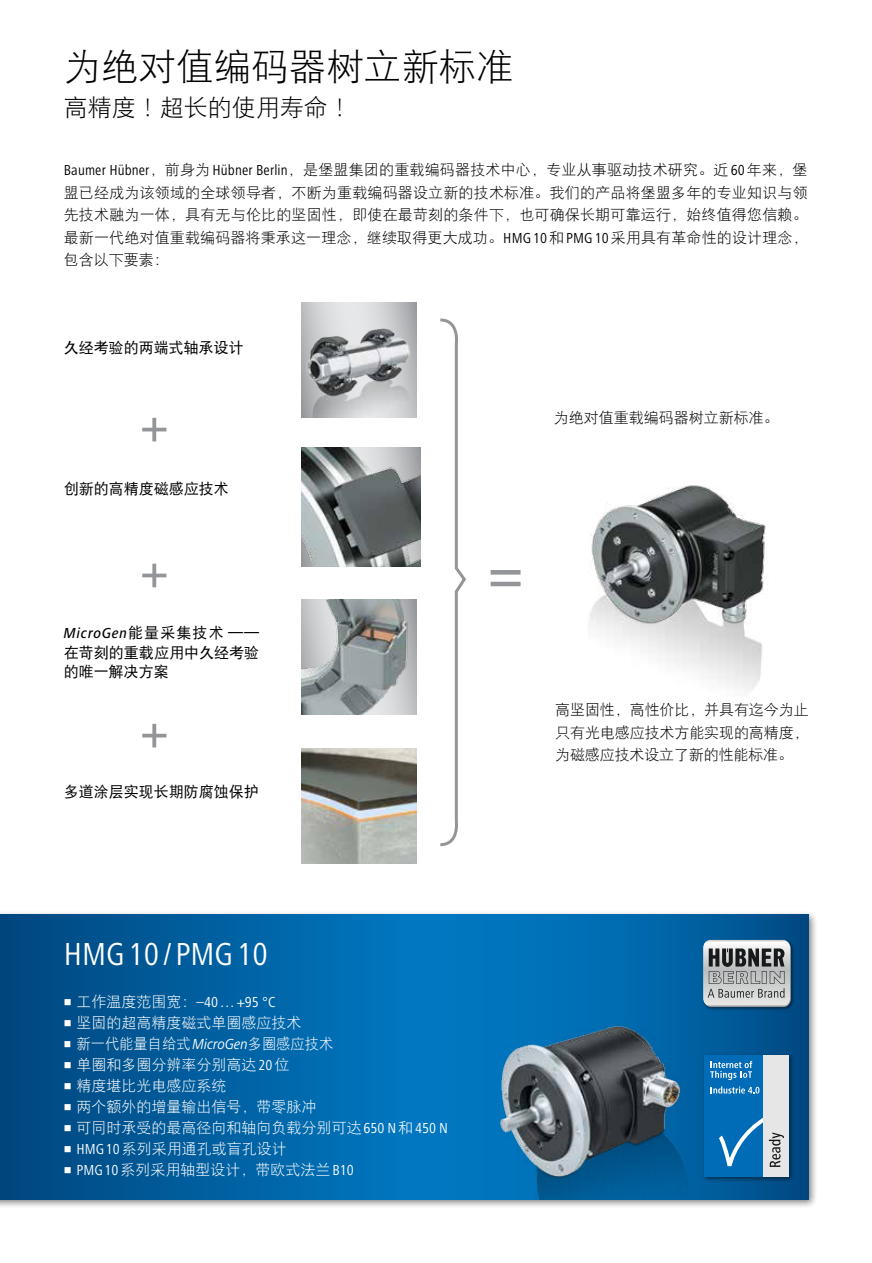
<style>
.page{position:relative;width:872px;height:1263px;background:#fff}
.page>*{position:absolute;margin:0;border:0;box-sizing:border-box;transform-origin:0 0}
.t1{font:37.5px "DFP Hei W3";color:#000}
.t2{font:condensed 33px "Frutiger Next LT";color:#fff}
.t3{font:24px "DFP Hei W3";color:#000}
.t4{font:15px/22.5px "DFP Hei W3";color:#000;text-align:justify}
.t5{font:15px/21px "DFP Hei W3";color:#fff}
.t6{font:15px/19.5px "DFP Hei W5";color:#000}
.t7{font:condensed 15px "Frutiger Next LT";color:#fff}
.t8{font:italic 500 15px "Frutiger Next LT";letter-spacing:.065em;color:#000;scale:.9 1}
.s1{font-family:"Frutiger Next LT";font-stretch:condensed}
.s2{font-family:"DFP Hei W5";font-weight:400;font-style:normal}
.s3{font-family:"DFP Hei W3";font-stretch:normal}
.s4{font-family:"Frutiger Next LT";font-style:italic}
</style>
<div class="page">
<svg style="left:490px;top:570px;width:30px;height:16px"></svg>
<svg style="left:440px;top:318px;width:26px;height:529px"></svg>
<svg style="left:142px;top:418px;width:24px;height:23px"></svg>
<svg style="left:142px;top:564px;width:24px;height:23px"></svg>
<svg style="left:142px;top:724px;width:24px;height:23px"></svg>
<svg style="left:301px;top:302px;width:115px;height:12px"></svg>
<img style="left:301px;top:314px;width:115px;height:103px">
<img style="left:301px;top:599px;width:115px;height:115px">
<img style="left:588px;top:485px;width:178px;height:205px">
<img style="left:301px;top:748px;width:115px;height:115px">
<img style="left:301px;top:447px;width:119px;height:119px">
<div style="left:0;top:910px;width:818px;height:299px;background:#000;opacity:.5"></div>
<svg style="left:0;top:914px;width:808px;height:285px;background:#0062a3"></svg>
<img style="left:483px;top:1001px;width:224px;height:198px">
<img style="left:701px;top:938px;width:93px;height:73px">
<svg style="left:703px;top:940px;width:88px;height:67px;background:#a8aaab"></svg>
<div style="left:701px;top:1052px;width:94px;height:131px;background:#000;opacity:.5"></div>
<div style="left:704px;top:1055px;width:60px;height:122px;background:#006bb6"></div>
<div style="left:763px;top:1055px;width:26px;height:122px;background:#e6e6e6"></div>
<svg style="left:719px;top:1117px;width:65px;height:50px"></svg>
<svg style="left:710px;top:1061px;width:42px;height:19px"></svg>
<svg style="left:711px;top:1086px;width:48px;height:7px"></svg>
<svg style="left:65px;top:999px;width:6px;height:6px"></svg>
<svg style="left:65px;top:1020px;width:6px;height:6px"></svg>
<svg style="left:65px;top:1041px;width:5px;height:6px"></svg>
<svg style="left:65px;top:1062px;width:6px;height:6px"></svg>
<svg style="left:65px;top:1083px;width:6px;height:6px"></svg>
<svg style="left:65px;top:1104px;width:6px;height:6px"></svg>
<svg style="left:65px;top:1125px;width:6px;height:6px"></svg>
<svg style="left:65px;top:1146px;width:6px;height:6px"></svg>
<svg style="left:65px;top:1167px;width:6px;height:6px"></svg>
<h1 class="t1" style="left:64px;top:48px;width:452px">为绝对值编码器树立新标准</h1>
<h3 class="t3" style="left:64px;top:95px;width:289px">高精度！超长的使用寿命！</h3>
<p class="t4" style="left:64px;top:158px;width:745px"><span class="s1">Baumer Hübner</span>，前身为 <span class="s1">Hübner Berlin</span>，是堡盟集团的重载编码器技术中心，专业从事驱动技术研究。近 <span class="s1">60</span>年来，堡盟已经成为该领域的全球领导者，不断为重载编码器设立新的技术标准。我们的产品将堡盟多年的专业知识与领先技术融为一体，具有无与伦比的坚固性，即使在最苛刻的条件下，也可确保长期可靠运行，始终值得您信赖。最新一代绝对值重载编码器将秉承这一理念，继续取得更大成功。<span class="s1">HMG 10</span>和 <span class="s1">PMG 10</span>采用具有革命性的设计理念，包含以下要素：</p>
<p class="t6" style="left:64px;top:338px;width:181px">久经考验的两端式轴承设计</p>
<p class="t6" style="left:64px;top:479px;width:166px">创新的高精度磁感应技术</p>
<p class="t8" style="left:64px;top:625px;width:219px">MicroGen<span class="s2">能量采集技术 ——</span></p>
<p class="t6" style="left:64px;top:643px;width:197px">在苛刻的重载应用中久经考验的唯一解决方案</p>
<p class="t6" style="left:64px;top:782px;width:196px">多道涂层实现长期防腐蚀保护</p>
<h2 class="t2" style="left:64px;top:935px;width:205px">HMG10 / PMG10</h2>
<p class="t7" style="left:77px;top:993px;width:200px"><span class="s3">工作温度范围宽：</span>–40…+95 °C</p>
<p class="t5" style="left:77px;top:1012px;width:373px">坚固的超高精度磁式单圈感应技术<br>新一代能量自给式 <span class="s4">MicroGen</span>多圈感应技术<br>单圈和多圈分辨率分别高达<span class="s1">20</span>位<br>精度堪比光电感应系统<br>两个额外的增量输出信号，带零脉冲<br>可同时承受的最高径向和轴向负载分别可达<span class="s1">650 N</span>和<span class="s1">450 N<br>HMG10</span>系列采用通孔或盲孔设计<br><span class="s1">PMG10</span>系列采用轴型设计，带欧式法兰<span class="s1">B10</span></p>
<p class="t4" style="left:554px;top:406px;width:226px">为绝对值重载编码器树立新标准。</p>
<p class="t4" style="left:555px;top:698px;width:255px">高坚固性，高性价比，并具有迄今为止只有光电感应技术方能实现的高精度，为磁感应技术设立了新的性能标准。</p>
</div>
